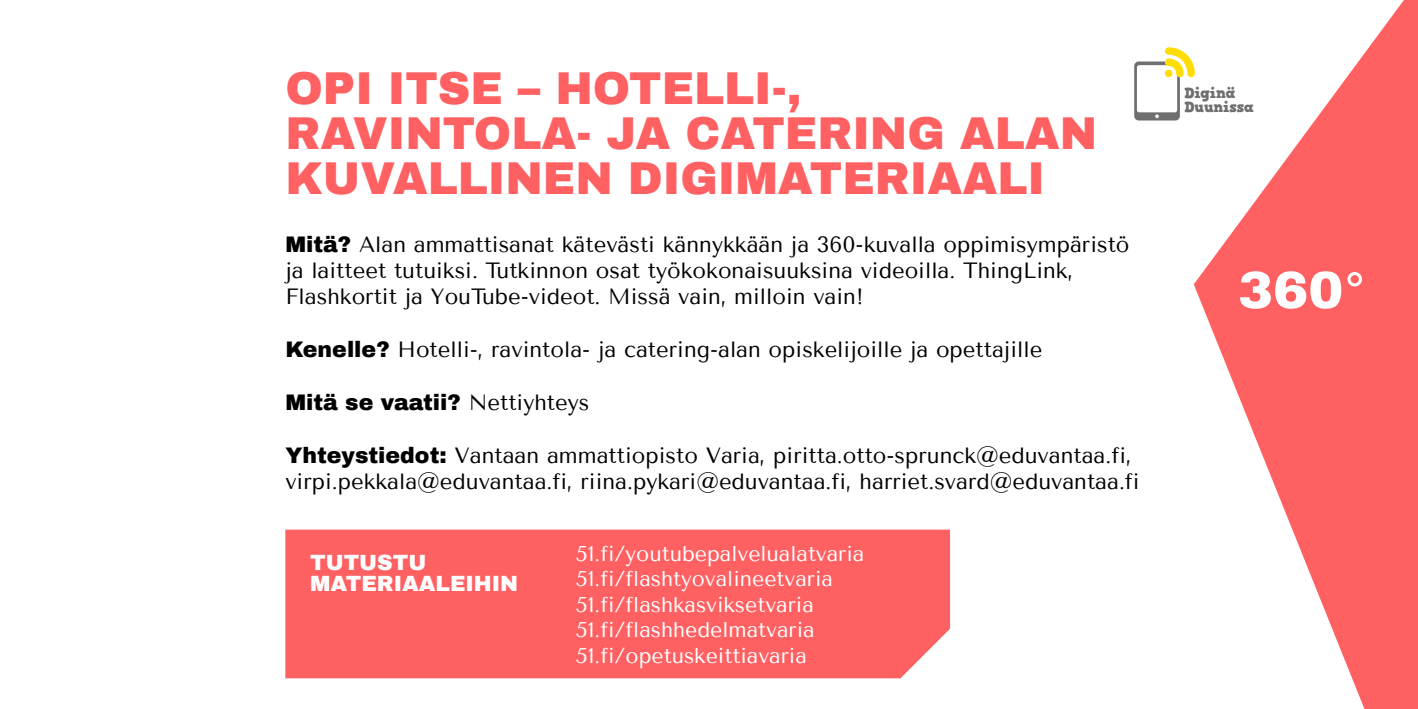
<style>
.page{position:relative;width:1418px;height:709px;background:#fff}
.page>*{position:absolute;margin:0;border:0;box-sizing:border-box;transform-origin:0 0}
.t1{font:900 52.75px "Archivo";color:#fff}
.t2{font:900 45px/45px "Archivo";color:#ff6062}
.t3{font:22px/26.5px "Tenor Sans";color:#000}
.t4{font:900 22px "Archivo";color:#000}
.t5{font:900 21.5px/21.5px "Archivo";color:#fff}
.t6{font:21.25px/25.5px "Tenor Sans";color:#fff}
.t7{font:14.75px/14.2px "HVD Comic Serif Pro";color:#706f6f}
.s1{font-family:"Archivo";font-weight:900}
.s2{font-family:"Tenor Sans";font-weight:400}
</style>
<div class="page">
<div style="left:285px;top:529px;width:665px;height:149px;background:#ff6062"></div>
<svg style="left:1194px;top:0;width:223px;height:232px"></svg>
<svg style="left:1193px;top:232px;width:224px;height:477px;fill:#ff6062"></svg>
<svg style="left:1134px;top:61px;width:45px;height:59px"></svg>
<div style="left:1136px;top:65px;width:41px;height:47px;background:#fff;border-radius:2px"></div>
<svg style="left:1155px;top:114px;width:3px;height:4px"></svg>
<svg style="left:1164px;top:47px;width:30px;height:30px"></svg>
<div style="left:1347px;top:272px;width:14px;height:14px;border:3px solid #fff;border-radius:50%"></div>
<h2 class="t2" style="left:285px;top:66px;width:813px">OPI ITSE – HOTELLI-,<br>RAVINTOLA- JA CATERING ALAN<br>KUVALLINEN DIGIMATERIAALI</h2>
<p class="t3" style="left:285px;top:231px;width:845px"><span class="s1">Mitä?</span> Alan ammattisanat kätevästi kännykkään ja 360-kuvalla oppimisympäristö ja laitteet tutuiksi. Tutkinnon osat työkokonaisuuksina videoilla. ThingLink,<br>Flashkortit ja YouTube-videot. Missä vain, milloin vain!</p>
<p class="t3" style="left:285px;top:336px;width:758px"><span class="s1">Kenelle?</span> Hotelli-, ravintola- ja catering-alan opiskelijoille ja opettajille</p>
<p class="t4" style="left:285px;top:389px;width:306px">Mitä se vaatii? <span class="s2">Nettiyhteys</span></p>
<p class="t3" style="left:285px;top:442px;width:855px"><span class="s1">Yhteystiedot:</span> Vantaan ammattiopisto Varia, piritta.otto-sprunck@eduvantaa.fi, virpi.pekkala@eduvantaa.fi, riina.pykari@eduvantaa.fi, harriet.svard@eduvantaa.fi</p>
<p class="t5" style="left:310px;top:551px;width:209px">TUTUSTU<br>MATERIAALEIHIN</p>
<p class="t6" style="left:576px;top:540px;width:290px">51.fi/youtubepalvelualatvaria<br>51.fi/flashtyovalineetvaria<br>51.fi/flashkasviksetvaria<br>51.fi/flashhedelmatvaria<br>51.fi/opetuskeittiavaria</p>
<p class="t7" style="left:1184px;top:86px;width:71px">Diginä<br>Duunissa</p>
<h1 class="t1" style="left:1237px;top:258px;width:107px">360</h1>
</div>
